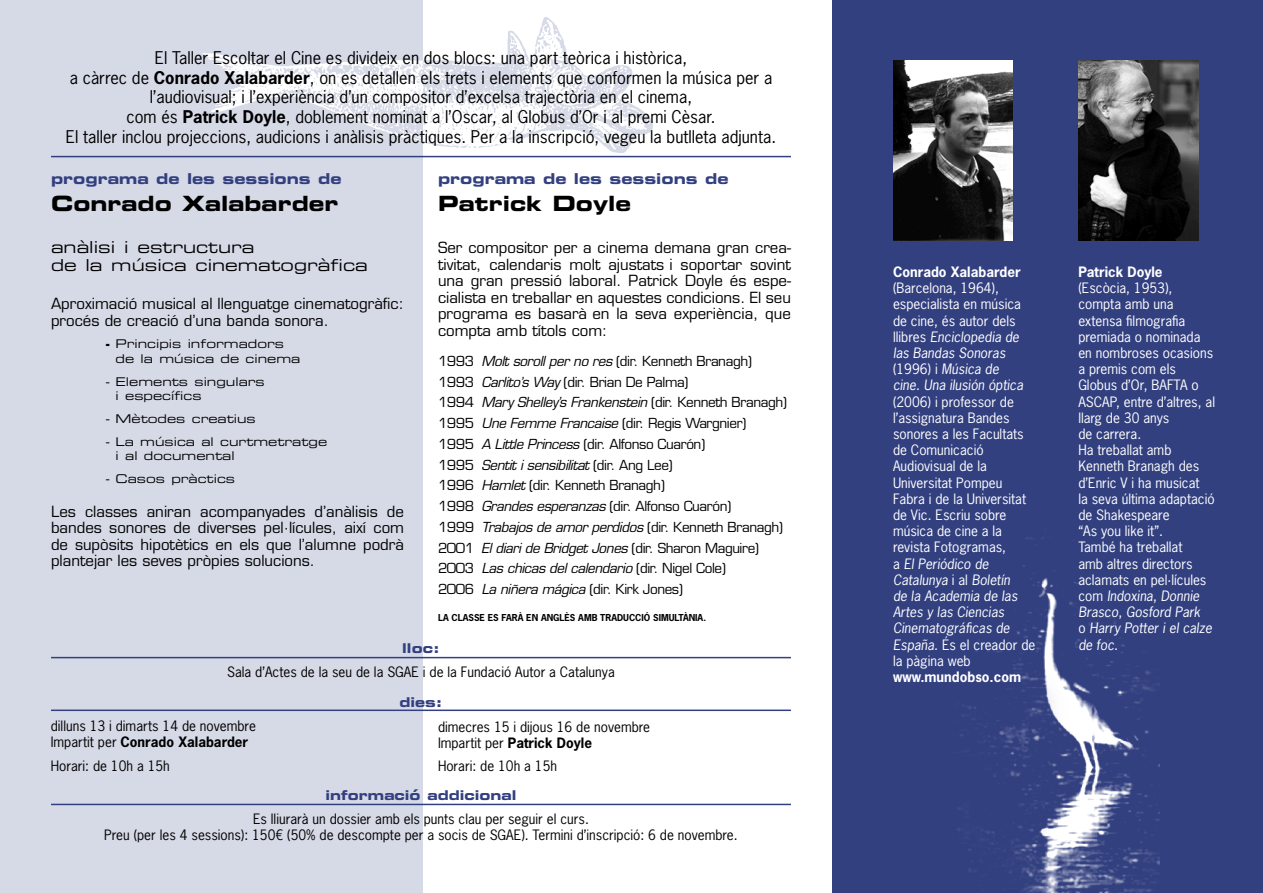
<style>
.page{position:relative;width:1263px;height:893px;background:#fff}
.page>*{position:absolute;margin:0;border:0;box-sizing:border-box;transform-origin:0 0}
.titol_pelicula_doble{font:21px "Eurostile LT Std Bold Ex 2";color:#000}
.t1{font:16.5px/19.8px "News Gothic Std";color:#000;text-align:center}
.Títol_pel_lícula{font:16.5px/18px "Eurostile LT Std Ex 2";color:#000}
.Titol_doble_1{font:15px/16.5px "Eurostile LT Std";color:#000;text-align:justify}
.titol_pelicula_doble-2{font:15px "Eurostile LT Std Bold Ex 2";color:#334080}
.gent{font:13.5px/16.2px "News Gothic Std";color:#fff}
.Titol_doble_1-2{font:13.5px "Eurostile LT Std";letter-spacing:-.03em;color:#000}
.gent-2{font:13.5px "News Gothic Std";color:#000}
.t{font:13.5px/16.2px "News Gothic Std";color:#000}
.Titol_doble_1-3{font:italic 13.5px "Eurostile LT Std";letter-spacing:-.03em;color:#000}
.t-2{font:13.5px "Eurostile LT Std Bold Ex 2";color:#334080}
.gent-3{font:700 13.5px "News Gothic Std";color:#000}
.text_pel_lícula{font:12px/14.4px "Eurostile LT Std Ex 2";color:#000}
.càrrec{font:700 9px "News Gothic Std";color:#000}
.s1{font-weight:700}
.s2{font-family:"Eurostile LT Std Bold Ex 2"}
.s3{font-style:italic}
.s4{font-style:normal}
.s5{font-weight:400}
</style>
<div class="page">
<img style="left:422px;top:17px;width:231px;height:136px">
<div style="left:0;top:0;width:422px;height:893px;background:#d6d9e6"></div>
<img style="left:203px;top:53px;width:219px;height:89px">
<div style="left:832px;top:0;width:431px;height:893px;background:#334080"></div>
<img style="left:957px;top:537px;width:202px;height:356px">
<img style="left:1078px;top:61px;width:120px;height:180px">
<img style="left:893px;top:61px;width:120px;height:180px">
<hr style="left:51px;top:709px;width:740px;height:2px;background:#334080">
<hr style="left:51px;top:804px;width:740px;height:1px;background:#334080">
<hr style="left:51px;top:657px;width:740px;height:1px;background:#334080">
<hr style="left:51px;top:156px;width:740px;height:1px;background:#334080">
<p class="t1" style="left:66px;top:48px;width:712px">El Taller Escoltar el Cine es divideix en dos blocs: una part teòrica i històrica,<br>a càrrec de <span class="s1">Conrado Xalabarder</span>, on es detallen els trets i elements que conformen la música per a l’audiovisual; i l’experiència d’un compositor d’excelsa trajectòria en el cinema,<br>com és <span class="s1">Patrick Doyle</span>, doblement nominat a l’Oscar, al Globus d’Or i al premi Cèsar.<br>El taller inclou projeccions, audicions i anàlisis pràctiques. Per a la inscripció, vegeu la butlleta adjunta.</p>
<p class="titol_pelicula_doble-2" style="left:51px;top:168px;width:292px">programa de les sessions de</p>
<p class="titol_pelicula_doble" style="left:51px;top:188px;width:289px">Conrado Xalabarder</p>
<p class="Títol_pel_lícula" style="left:51px;top:238px;width:318px">anàlisi i estructura<br>de la música cinematogràfica</p>
<p class="Titol_doble_1" style="left:51px;top:295px;width:354px">Aproximació musical al llenguatge cinematogràfic: procés de creació d’una banda sonora.</p>
<p class="text_pel_lícula" style="left:116px;top:337px;width:186px;text-indent:-10px"><span class="s2">-</span> Principis informadors de la música de cinema</p>
<p class="text_pel_lícula" style="left:116px;top:374px;width:151px;text-indent:-10px">- Elements singulars i específics</p>
<p class="text_pel_lícula" style="left:105px;top:411px;width:152px">- Mètodes creatius</p>
<p class="text_pel_lícula" style="left:116px;top:434px;width:213px;text-indent:-10px">- La música al curtmetratge i al documental</p>
<p class="text_pel_lícula" style="left:105px;top:472px;width:132px">- Casos pràctics</p>
<p class="Titol_doble_1" style="left:51px;top:503px;width:354px">Les classes aniran acompanyades d’anàlisis de bandes sonores de diverses pel∙lícules, així com de supòsits hipotètics en els que l’alumne podrà plantejar les seves pròpies solucions.</p>
<p class="titol_pelicula_doble-2" style="left:438px;top:168px;width:292px">programa de les sessions de</p>
<p class="titol_pelicula_doble" style="left:438px;top:189px;width:194px">Patrick Doyle</p>
<p class="Titol_doble_1" style="left:438px;top:240px;width:354px">Ser compositor per a cinema demana gran crea&shy;tivitat, calendaris molt ajustats i soportar sovint una gran pressió laboral. Patrick Doyle és espe&shy;cialista en treballar en aquestes condicions. El seu programa es basarà en la seva experiència, que compta amb títols com:</p>
<p class="Titol_doble_1-2" style="left:438px;top:353px;width:315px">1993 <span class="s3">Molt soroll per no res</span> (dir. Kenneth Branagh)</p>
<p class="Titol_doble_1-2" style="left:438px;top:373px;width:252px">1993 <span class="s3">Carlito’s Way</span> (dir. Brian De Palma)</p>
<p class="Titol_doble_1-3" style="left:438px;top:394px;width:351px"><span class="s4">1994</span> Mary Shelley’s Frankenstein <span class="s4">(dir. Kenneth Branagh)</span></p>
<p class="Titol_doble_1-2" style="left:438px;top:415px;width:310px">1995 <span class="s3">Une Femme Francaise</span> (dir. Regis Wargnier)</p>
<p class="Titol_doble_1-2" style="left:438px;top:436px;width:269px">1995 <span class="s3">A Little Princess</span> (dir. Alfonso Cuarón)</p>
<p class="Titol_doble_1-3" style="left:438px;top:456px;width:236px"><span class="s4">1995</span> Sentit i sensibilitat <span class="s4">(dir. Ang Lee)</span></p>
<p class="Titol_doble_1-2" style="left:438px;top:477px;width:228px">1996 <span class="s3">Hamlet</span> (dir. Kenneth Branagh)</p>
<p class="Titol_doble_1-2" style="left:438px;top:498px;width:295px">1998 <span class="s3">Grandes esperanzas</span> (dir. Alfonso Cuarón)</p>
<p class="Titol_doble_1-2" style="left:438px;top:519px;width:347px">1999 <span class="s3">Trabajos de amor perdidos</span> (dir. Kenneth Branagh)</p>
<p class="Titol_doble_1-2" style="left:438px;top:539px;width:323px">2001 <span class="s3">El diari de Bridget Jones</span> (dir. Sharon Maguire)</p>
<p class="Titol_doble_1-3" style="left:438px;top:560px;width:290px"><span class="s4">2003</span> Las chicas del calendario <span class="s4">(dir. Nigel Cole)</span></p>
<p class="Titol_doble_1-2" style="left:438px;top:581px;width:247px">2006 <span class="s3">La niñera mágica</span> (dir. Kirk Jones)</p>
<p class="càrrec" style="left:438px;top:611px;width:270px">LA CLASSE ES FARÀ EN ANGLÈS AMB TRADUCCIÓ SIMULTÀNIA.</p>
<p class="t-2" style="left:402px;top:638px;width:39px">lloc:</p>
<p class="t" style="left:227px;top:664px;width:389px">Sala d’Actes de la seu de la SGAE i de la Fundació Autor a Catalunya</p>
<p class="t" style="left:51px;top:718px;width:207px">dilluns 13 i dimarts 14 de novembre<br>Impartit per <span class="s1">Conrado Xalabarder</span></p>
<p class="t" style="left:51px;top:757px;width:121px">Horari: de 10h a 15h</p>
<p class="t-2" style="left:399px;top:692px;width:45px">dies:</p>
<p class="gent-2" style="left:438px;top:718px;width:214px">dimecres 15 i dijous 16 de novembre</p>
<p class="gent-3" style="left:438px;top:734px;width:156px"><span class="s5">Impartit per</span> Patrick Doyle</p>
<p class="gent-2" style="left:438px;top:757px;width:121px">Horari: de 10h a 15h</p>
<p class="t-2" style="left:326px;top:785px;width:192px">informació addicional</p>
<p class="gent-2" style="left:253px;top:810px;width:337px">Es lliurarà un dossier amb els punts clau per seguir el curs.</p>
<p class="gent-2" style="left:104px;top:827px;width:635px">Preu (per les 4 sessions): 150€ (50% de descompte per a socis de SGAE). Termini d’inscripció: 6 de novembre.</p>
<p class="gent" style="left:893px;top:264px;width:144px"><span class="s1">Conrado Xalabarder </span>(Barcelona, 1964), especialista en música de cine, és autor dels llibres <span class="s3">Enciclopedia de las Bandas Sonoras </span>(1996) i <span class="s3">Música de<br>cine</span>. <span class="s3">Una ilusión óptica </span>(2006) i professor de l’assignatura Bandes sonores a les Facultats de Comunicació<br>Audiovisual de la<br>Universitat Pompeu<br>Fabra i de la Universitat de Vic. Escriu sobre música de cine a la revista Fotogramas,<br>a <span class="s3">El Periódico de<br>Catalunya</span> i al <span class="s3">Boletín<br>de la Academia de las<br>Artes y las Ciencias<br>Cinematográficas de<br>España.</span> És el creador de la pàgina web <span class="s1">www.mundobso.com</span></p>
<p class="gent" style="left:1078px;top:264px;width:138px"><span class="s1">Patrick Doyle </span>(Escòcia, 1953), compta amb una extensa filmografia premiada o nominada en nombroses ocasions a premis com els<br>Globus d’Or, BAFTA o<br>ASCAP, entre d’altres, al llarg de 30 anys<br>de carrera.</p>
<p class="gent" style="left:1078px;top:442px;width:138px">Ha treballat amb<br>Kenneth Branagh des d’Enric V i ha musicat<br>la seva última adaptació de Shakespeare<br>“As you like it”.<br>També ha treballat<br>amb altres directors aclamats en pel∙lícules com <span class="s3">Indoxina</span>, <span class="s3">Donnie<br>Brasco</span>, <span class="s3">Gosford Park<br></span>o <span class="s3">Harry Potter i el calze de foc.</span></p>
</div>
